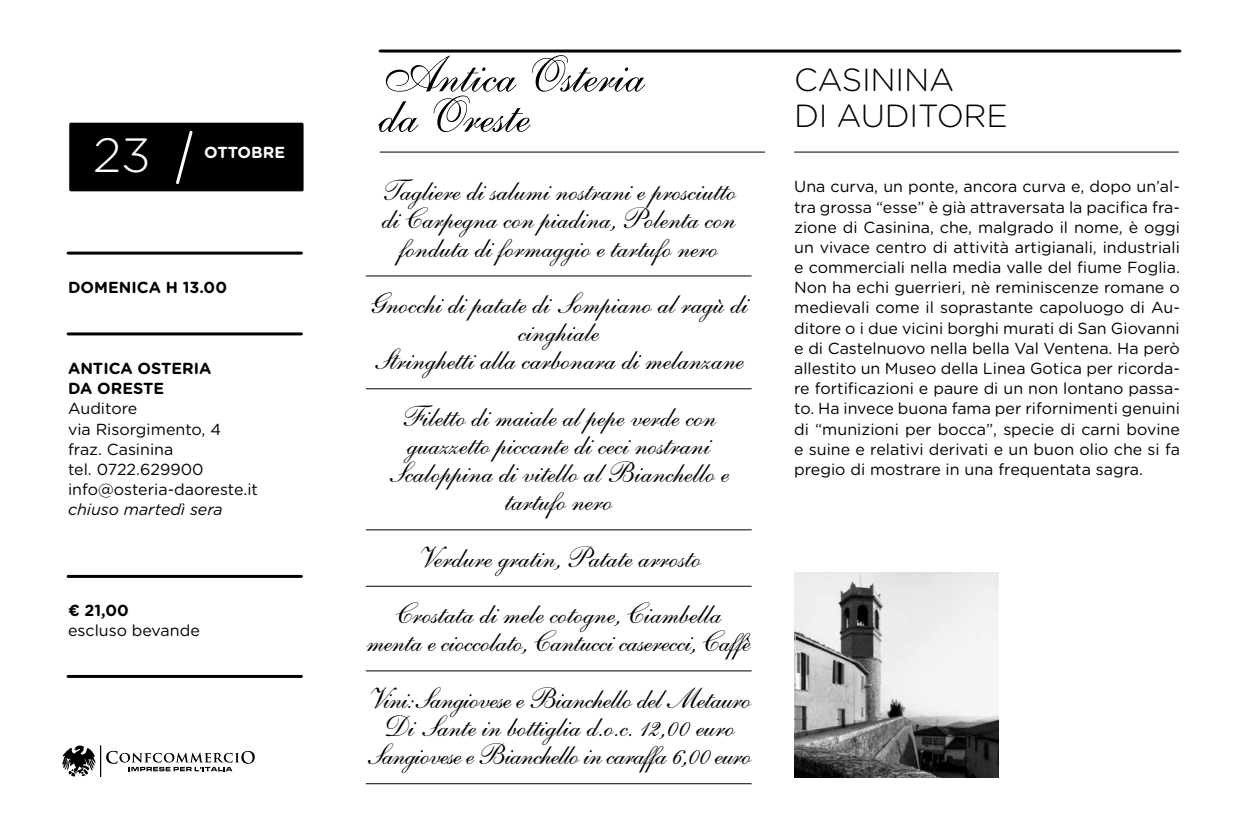
<style>
.page{position:relative;width:1248px;height:828px;background:#fff}
.page>*{position:absolute;margin:0;border:0;box-sizing:border-box;transform-origin:0 0}
.t1{font:50px/40.4px "Shelley Allegro BT";color:#000}
.t2{font:300 48px "Gotham Rounded";color:#fff}
.t3{font:300 32px "Gotham Rounded";letter-spacing:-.01em;color:#000}
.t4{font:29px/28.2px "Shelley Andante BT";color:#000;text-align:center}
.t5{font:29px/28.2px "Shelley Andante BT";letter-spacing:-.025em;color:#000;text-align:center}
.t6{font:16px/20.2px "Gotham Rounded";color:#000;text-align:justify}
.t7{font:700 16px/20.2px "Gotham Rounded";color:#000}
.t8{font:italic 16px "Gotham Rounded";color:#000}
.t9{font:700 16px "Gotham Rounded";color:#fff}
</style>
<div class="page">
<svg style="left:62px;top:745px;width:193px;height:32px"></svg>
<hr style="left:794px;top:152px;width:384px;height:1px;background:#000">
<hr style="left:380px;top:152px;width:384px;height:1px;background:#000">
<hr style="left:68px;top:252px;width:233px;height:3px;background:#000">
<hr style="left:68px;top:575px;width:233px;height:3px;background:#000">
<hr style="left:68px;top:332px;width:233px;height:3px;background:#000">
<hr style="left:68px;top:675px;width:233px;height:3px;background:#000">
<hr style="left:380px;top:50px;width:799px;height:3px;background:#000">
<div style="left:69px;top:123px;width:234px;height:68px;background:#000"></div>
<svg style="left:176px;top:130px;width:17px;height:55px"></svg>
<hr style="left:366px;top:275px;width:385px;height:1px;background:#000">
<hr style="left:366px;top:388px;width:385px;height:1px;background:#000">
<hr style="left:366px;top:529px;width:385px;height:1px;background:#000">
<hr style="left:366px;top:586px;width:385px;height:1px;background:#000">
<hr style="left:366px;top:670px;width:385px;height:1px;background:#000">
<hr style="left:366px;top:783px;width:385px;height:1px;background:#000">
<img style="left:794px;top:573px;width:204px;height:204px">
<h2 class="t2" style="left:93px;top:123px;width:59px">23</h2>
<p class="t9" style="left:204px;top:141px;width:82px">OTTOBRE</p>
<p class="t7" style="left:68px;top:277px;width:160px">DOMENICA H 13.00</p>
<p class="t7" style="left:68px;top:357px;width:145px">ANTICA OSTERIA<br>DA ORESTE</p>
<p class="t6" style="left:68px;top:398px;width:191px;text-align:left">Auditore<br>via Risorgimento, 4 fraz. Casinina<br>tel. 0722.629900 info@osteria-daoreste.it</p>
<p class="t8" style="left:68px;top:499px;width:156px">chiuso martedì sera</p>
<p class="t7" style="left:68px;top:600px;width:62px">€ 21,00</p>
<p class="t6" style="left:68px;top:620px;width:133px">escluso bevande</p>
<h1 class="t1" style="left:378px;top:56px;width:268px">Antica Osteria da Oreste</h1>
<h3 class="t4" style="left:381px;top:177px;width:356px">Tagliere di salumi nostrani e prosciutto di Carpegna con piadina, Polenta con fonduta di formaggio e tartufo nero</h3>
<h3 class="t4" style="left:369px;top:290px;width:380px">Gnocchi di patate di Sompiano al ragù di cinghiale<br>Stringhetti alla carbonara di melanzane</h3>
<h3 class="t4" style="left:388px;top:403px;width:342px">Filetto di maiale al pepe verde con guazzetto piccante di ceci nostrani<br>Scaloppina di vitello al Bianchello e tartufo nero</h3>
<h3 class="t4" style="left:396px;top:529px;width:327px;line-height:56.4px">Verdure gratin, Patate arrosto<br>Crostata di mele cotogne, Ciambella</h3>
<h3 class="t4" style="left:366px;top:614px;width:386px;line-height:56.4px;text-align:left">menta e cioccolato, Cantucci caserecci, Caffè<br>Vini:Sangiovese e Bianchello del Metauro</h3>
<h3 class="t5" style="left:366px;top:713px;width:386px">Di Sante in bottiglia d.o.c. 12,00 euro<br>Sangiovese e Bianchello in caraffa 6,00 euro</h3>
<h3 class="t3" style="left:794px;top:59px;width:84px">CASININ</h3>
<h3 class="t3" style="left:928px;top:59px;width:27px">A</h3>
<h3 class="t3" style="left:794px;top:95px;width:86px">DI AUDIT</h3>
<h3 class="t3" style="left:936px;top:95px;width:73px">ORE</h3>
<p class="t6" style="left:794px;top:176px;width:387px">Una curva, un ponte, ancora curva e, dopo un’al&shy;tra grossa “esse” è già attraversata la pacifica fra&shy;zione di Casinina, che, malgrado il nome, è oggi un vivace centro di attività artigianali, industriali e commerciali nella media valle del fiume Foglia.<br>Non ha echi guerrieri, nè reminiscenze romane o medievali come il soprastante capoluogo di Au&shy;ditore o i due vicini borghi murati di San Giovanni e di Castelnuovo nella bella Val Ventena. Ha però allestito un Museo della Linea Gotica per ricorda&shy;re fortificazioni e paure di un non lontano passa&shy;to. Ha invece buona fama per rifornimenti genuini di “munizioni per bocca”, specie di carni bovine e suine e relativi derivati e un buon olio che si fa pregio di mostrare in una frequentata sagra.</p>
</div>
